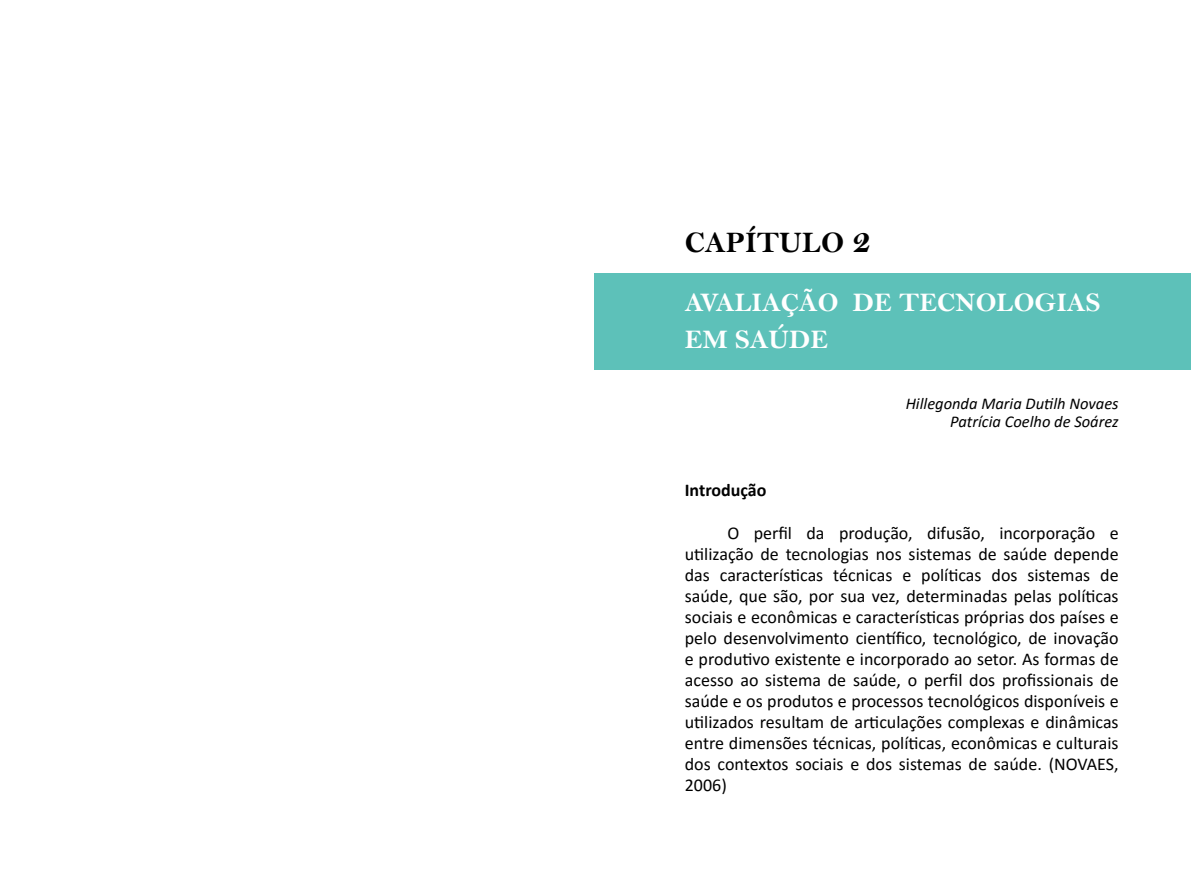
<style>
.page{position:relative;width:1191px;height:893px;background:#fff}
.page>*{position:absolute;margin:0;border:0;box-sizing:border-box;transform-origin:0 0}
.t1{font:30px "Bell MT Bold";color:#000}
.t2{font:27px "Bell MT Bold";color:#fff}
.t3{font:18px/21px "Calibri";color:#000;text-align:justify}
.t4{font:700 18px "Calibri";color:#000}
.t5{font:italic 16.5px/18px "Calibri";color:#000;text-align:right}
.s1{font-size:36px}
</style>
<div class="page">
<div style="left:595px;top:273px;width:596px;height:96px;background:#5dc1b9"></div>
<h1 class="t1" style="left:685px;top:225px;width:41px">CAPÍTU</h1>
<h1 class="t1" style="left:802px;top:225px;width:71px">LO <span class="s1">2</span></h1>
<h2 class="t2" style="left:685px;top:286px;width:85px">AVA LIAÇÃO</h2>
<h2 class="t2" style="left:853px;top:286px;width:87px">DE TECNO</h2>
<h2 class="t2" style="left:996px;top:286px;width:75px">LOGIAS</h2>
<h2 class="t2" style="left:685px;top:324px;width:140px">EM SAÚDE</h2>
<p class="t5" style="left:905px;top:394px;width:214px">Hillegonda Maria Dutilh Novaes<br>Patrícia Coelho de Soárez</p>
<p class="t4" style="left:685px;top:478px;width:83px">Introdução</p>
<p class="t3" style="left:685px;top:522px;width:435px;text-indent:43px">O perfil da produção, difusão, incorporação e utilização de tecnologias nos sistemas de saúde depende das características técnicas e políticas dos sistemas de saúde, que são, por sua vez, determinadas pelas políticas sociais e econômicas e características próprias dos países e pelo desenvolvimento científico, tecnológico, de inovação e produtivo existente e incorporado ao setor. As formas de acesso ao sistema de saúde, o perfil dos profissionais de saúde e os produtos e processos tecnológicos disponíveis e utilizados resultam de articulações complexas e dinâmicas entre dimensões técnicas, políticas, econômicas e culturais dos contextos sociais e dos sistemas de saúde. (NOVAES, 2006)</p>
</div>
